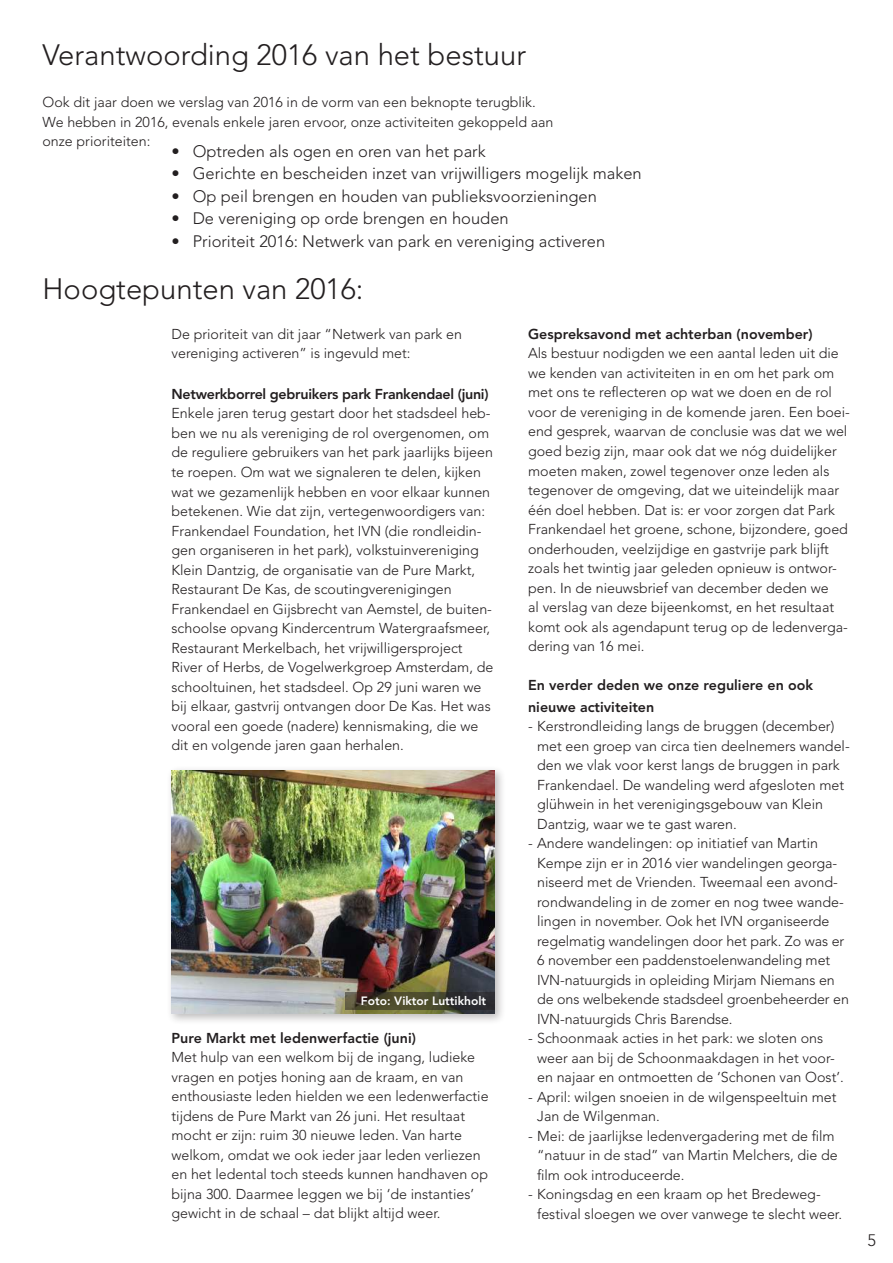
<style>
.page{position:relative;width:893px;height:1263px;background:#fff}
.page>*{position:absolute;margin:0;border:0;box-sizing:border-box;transform-origin:0 0}
.t1{font:300 29.25px "Avenir";color:#231f20}
.t2{font:300 16.5px "Avenir";color:#231f20}
.t3{font:300 14.25px/19.5px "Avenir";color:#231f20}
.t4{font:800 14.25px/21.6px "Avenir";color:#231f20}
.t5{font:800 14.25px "Avenir";letter-spacing:-.02em;color:#231f20}
.t6{font:800 12px "Avenir";color:#fff}
</style>
<div class="page">
<div style="left:166px;top:765px;width:340px;height:260px;background:#231f20;opacity:.3"></div>
<img style="left:171px;top:770px;width:324px;height:244px">
<svg style="left:345px;top:992px;width:150px;height:17px;background:#403e2d"></svg>
<h1 class="t1" style="left:43px;top:37px;width:485px">Verantwoording 2016 van het bestuur</h1>
<p class="t3" style="left:43px;top:93px;width:512px">Ook dit jaar doen we verslag van 2016 in de vorm van een beknopte terugblik.<br>We hebben in 2016, evenals enkele jaren ervoor, onze activiteiten gekoppeld aan onze prioriteiten:</p>
<p class="t2" style="left:171px;top:141px;width:316px">• Optreden als ogen en oren van het park</p>
<p class="t2" style="left:171px;top:164px;width:472px">• Gerichte en bescheiden inzet van vrijwilligers mogelijk maken</p>
<p class="t2" style="left:171px;top:186px;width:427px">• Op peil brengen en houden van publieksvoorzieningen</p>
<p class="t2" style="left:171px;top:209px;width:339px">• De vereniging op orde brengen en houden</p>
<p class="t2" style="left:171px;top:231px;width:435px">• Prioriteit 2016: Netwerk van park en vereniging activeren</p>
<h1 class="t1" style="left:43px;top:272px;width:323px">Hoogtepunten van 2016:</h1>
<p class="t3" style="left:171px;top:324px;width:292px">De prioriteit van dit jaar “Netwerk van park en vereniging activeren” is ingevuld met:</p>
<p class="t5" style="left:171px;top:386px;width:319px">Netwerkborrel gebruikers park Frankendael (juni)</p>
<p class="t3" style="left:171px;top:404px;width:323px">Enkele jaren terug gestart door het stadsdeel heb&shy;ben we nu als vereniging de rol overgenomen, om de reguliere gebruikers van het park jaarlijks bijeen te roepen. Om wat we signaleren te delen, kijken wat we gezamenlijk hebben en voor elkaar kunnen betekenen. Wie dat zijn, vertegenwoordigers van:<br>Frankendael Foundation, het IVN (die rondleidin&shy;gen organiseren in het park), volkstuinvereniging Klein Dantzig, de organisatie van de Pure Markt, Restaurant De Kas, de scoutingverenigingen Frankendael en Gijsbrecht van Aemstel, de buiten&shy;schoolse opvang Kindercentrum Watergraafsmeer, Restaurant Merkelbach, het vrijwilligersproject River of Herbs, de Vogelwerkgroep Amsterdam, de schooltuinen, het stadsdeel. Op 29 juni waren we bij elkaar, gastvrij ontvangen door De Kas. Het was vooral een goede (nadere) kennismaking, die we dit en volgende jaren gaan herhalen.</p>
<p class="t4" style="left:528px;top:323px;width:286px">Gespreksavond met achterban (november)</p>
<p class="t3" style="left:528px;top:344px;width:323px">Als bestuur nodigden we een aantal leden uit die we kenden van activiteiten in en om het park om met ons te reflecteren op wat we doen en de rol voor de vereniging in de komende jaren. Een boei&shy;end gesprek, waarvan de conclusie was dat we wel goed bezig zijn, maar ook dat we nóg duidelijker moeten maken, zowel tegenover onze leden als tegenover de omgeving, dat we uiteindelijk maar één doel hebben. Dat is: er voor zorgen dat Park Frankendael het groene, schone, bijzondere, goed onderhouden, veelzijdige en gastvrije park blijft zoals het twintig jaar geleden opnieuw is ontwor&shy;pen. In de nieuwsbrief van december deden we<br>al verslag van deze bijeenkomst, en het resultaat komt ook als agendapunt terug op de ledenverga&shy;dering van 16 mei.</p>
<p class="t4" style="left:528px;top:674px;width:286px">En verder deden we onze reguliere en ook nieuwe activiteiten</p>
<p class="t3" style="left:537px;top:716px;width:314px;text-indent:-9px">- Kerstrondleiding langs de bruggen (december) met een groep van circa tien deelnemers wandel&shy;den we vlak voor kerst langs de bruggen in park Frankendael. De wandeling werd afgesloten met glühwein in het verenigingsgebouw van Klein Dantzig, waar we te gast waren.</p>
<p class="t3" style="left:537px;top:833px;width:313px;text-indent:-9px">- Andere wandelingen: op initiatief van Martin Kempe zijn er in 2016 vier wandelingen georga&shy;niseerd met de Vrienden. Tweemaal een avond&shy;rondwandeling in de zomer en nog twee wande&shy;lingen in november. Ook het IVN organiseerde regelmatig wandelingen door het park. Zo was er 6 november een paddenstoelenwandeling met IVN-natuurgids in opleiding Mirjam Niemans en de ons welbekende stadsdeel groenbeheerder en IVN-natuurgids Chris Barendse.</p>
<p class="t3" style="left:537px;top:1028px;width:308px;text-indent:-9px">- Schoonmaak acties in het park: we sloten ons weer aan bij de Schoonmaakdagen in het voor&shy;en najaar en ontmoetten de ‘Schonen van Oost’.</p>
<p class="t3" style="left:537px;top:1087px;width:301px;text-indent:-9px">- April: wilgen snoeien in de wilgenspeeltuin met<br>Jan de Wilgenman.</p>
<p class="t3" style="left:537px;top:1126px;width:302px;text-indent:-9px">- Mei: de jaarlijkse ledenvergadering met de film “natuur in de stad” van Martin Melchers, die de film ook introduceerde.</p>
<p class="t3" style="left:537px;top:1184px;width:306px;text-indent:-9px">- Koningsdag en een kraam op het Bredeweg&shy;festival sloegen we over vanwege te slecht weer.</p>
<p class="t6" style="left:361px;top:994px;width:127px">Foto: Viktor Luttikholt</p>
<p class="t4" style="left:171px;top:1027px;width:246px">Pure Markt met ledenwerfactie (juni)</p>
<p class="t3" style="left:171px;top:1047px;width:319px">Met hulp van een welkom bij de ingang, ludieke vragen en potjes honing aan de kraam, en van enthousiaste leden hielden we een ledenwerfactie tijdens de Pure Markt van 26 juni. Het resultaat mocht er zijn: ruim 30 nieuwe leden. Van harte welkom, omdat we ook ieder jaar leden verliezen en het ledental toch steeds kunnen handhaven op bijna 300. Daarmee leggen we bij ‘de instanties’ gewicht in de schaal – dat blijkt altijd weer.</p>
<p class="t2" style="left:867px;top:1230px;width:10px">5</p>
</div>
